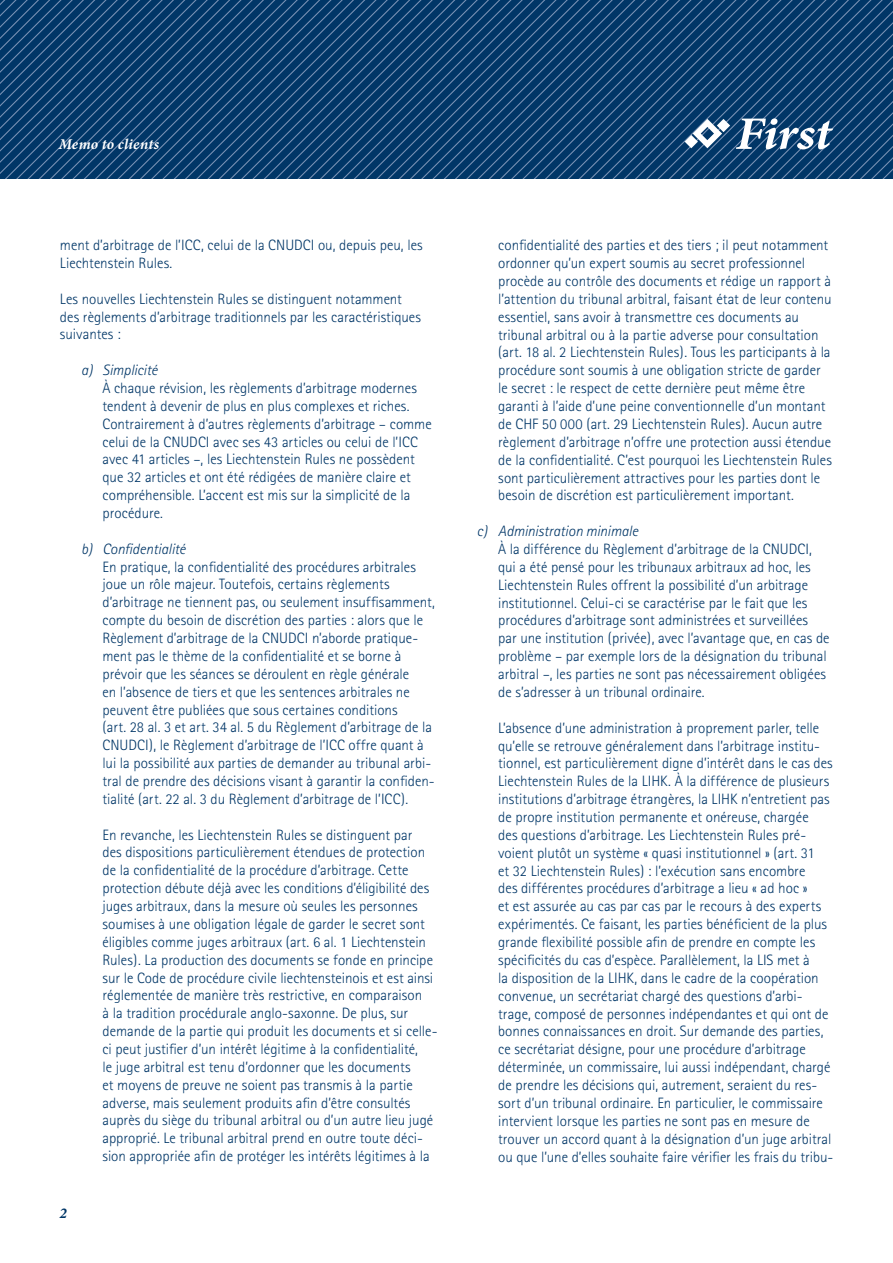
<style>
.page{position:relative;width:893px;height:1263px;background:#fff}
.page>*{position:absolute;margin:0;border:0;box-sizing:border-box;transform-origin:0 0}
.t1{font:300 15px/17.9px "Rotis Sans Serif";color:#003667}
.t2{font:italic 300 15px "Rotis Sans Serif";letter-spacing:-.005em;color:#003667}
.t3{font:italic 700 15px "Minion Pro";letter-spacing:.02em;color:#fff}
.t4{font:italic 700 15px "Minion Pro";color:#003667}
</style>
<div class="page">
<svg style="left:0;top:0;width:893px;height:179px;fill:#003667"></svg>
<svg style="left:736px;top:118px;width:97px;height:31px"></svg>
<svg style="left:685px;top:119px;width:45px;height:29px"></svg>
<p class="t3" style="left:59px;top:134px;width:102px">Memo to clients</p>
<p class="t1" style="left:60px;top:236px;width:364px">ment d’arbitrage de l’ICC, celui de la CNUDCI ou, depuis peu, les<br>Liechtenstein Rules.</p>
<p class="t1" style="left:60px;top:290px;width:363px">Les nouvelles Liechtenstein Rules se distinguent notamment des règlements d’arbitrage traditionnels par les caractéristiques suivantes :</p>
<p class="t2" style="left:81px;top:361px;width:78px">a) Simplicité</p>
<p class="t1" style="left:103px;top:379px;width:331px">À chaque révision, les règlements d’arbitrage modernes tendent à devenir de plus en plus complexes et riches.<br>Contrairement à d’autres règlements d’arbitrage – comme celui de la CNUDCI avec ses 43 articles ou celui de l’ICC avec 41 articles –, les Liechtenstein Rules ne possèdent que 32 articles et ont été rédigées de manière claire et compréhensible. L’accent est mis sur la simplicité de la procédure.</p>
<p class="t2" style="left:81px;top:540px;width:106px">b) Confidentialité</p>
<p class="t1" style="left:102px;top:558px;width:334px">En pratique, la confidentialité des procédures arbitrales joue un rôle majeur. Toutefois, certains règlements d’arbitrage ne tiennent pas, ou seulement insuffisamment, compte du besoin de discrétion des parties : alors que le Règlement d’arbitrage de la CNUDCI n’aborde pratique&shy;ment pas le thème de la confidentialité et se borne à prévoir que les séances se déroulent en règle générale<br>en l’absence de tiers et que les sentences arbitrales ne peuvent être publiées que sous certaines conditions<br>(art. 28 al. 3 et art. 34 al. 5 du Règlement d’arbitrage de la CNUDCI), le Règlement d’arbitrage de l’ICC offre quant à lui la possibilité aux parties de demander au tribunal arbi&shy;tral de prendre des décisions visant à garantir la confiden&shy;tialité (art. 22 al. 3 du Règlement d’arbitrage de l’ICC).</p>
<p class="t1" style="left:102px;top:826px;width:336px">En revanche, les Liechtenstein Rules se distinguent par<br>des dispositions particulièrement étendues de protection de la confidentialité de la procédure d’arbitrage. Cette protection débute déjà avec les conditions d’éligibilité des juges arbitraux, dans la mesure où seules les personnes soumises à une obligation légale de garder le secret sont éligibles comme juges arbitraux (art. 6 al. 1 Liechtenstein Rules). La production des documents se fonde en principe sur le Code de procédure civile liechtensteinois et est ainsi réglementée de manière très restrictive, en comparaison<br>à la tradition procédurale anglo-saxonne. De plus, sur demande de la partie qui produit les documents et si celle&shy;ci peut justifier d’un intérêt légitime à la confidentialité,<br>le juge arbitral est tenu d’ordonner que les documents<br>et moyens de preuve ne soient pas transmis à la partie adverse, mais seulement produits afin d’être consultés auprès du siège du tribunal arbitral ou d’un autre lieu jugé approprié. Le tribunal arbitral prend en outre toute déci&shy;sion appropriée afin de protéger les intérêts légitimes à la</p>
<p class="t4" style="left:60px;top:1202px;width:9px">2</p>
<p class="t1" style="left:498px;top:236px;width:335px">confidentialité des parties et des tiers ; il peut notamment ordonner qu’un expert soumis au secret professionnel procède au contrôle des documents et rédige un rapport à l’attention du tribunal arbitral, faisant état de leur contenu essentiel, sans avoir à transmettre ces documents au tribunal arbitral ou à la partie adverse pour consultation (art. 18 al. 2 Liechtenstein Rules). Tous les participants à la procédure sont soumis à une obligation stricte de garder le secret : le respect de cette dernière peut même être garanti à l’aide d’une peine conventionnelle d’un montant de CHF 50 000 (art. 29 Liechtenstein Rules). Aucun autre règlement d’arbitrage n’offre une protection aussi étendue de la confidentialité. C’est pourquoi les Liechtenstein Rules sont particulièrement attractives pour les parties dont le besoin de discrétion est particulièrement important.</p>
<p class="t2" style="left:477px;top:522px;width:163px">c) Administration minimale</p>
<p class="t1" style="left:498px;top:540px;width:333px">À la différence du Règlement d’arbitrage de la CNUDCI, qui a été pensé pour les tribunaux arbitraux ad hoc, les Liechtenstein Rules offrent la possibilité d’un arbitrage institutionnel. Celui-ci se caractérise par le fait que les procédures d’arbitrage sont administrées et surveillées par une institution (privée), avec l’avantage que, en cas de problème – par exemple lors de la désignation du tribunal arbitral –, les parties ne sont pas nécessairement obligées de s’adresser à un tribunal ordinaire.</p>
<p class="t1" style="left:498px;top:719px;width:337px">L’absence d’une administration à proprement parler, telle qu’elle se retrouve généralement dans l’arbitrage institu&shy;tionnel, est particulièrement digne d’intérêt dans le cas des Liechtenstein Rules de la LIHK. À la différence de plusieurs institutions d’arbitrage étrangères, la LIHK n’entretient pas de propre institution permanente et onéreuse, chargée<br>des questions d’arbitrage. Les Liechtenstein Rules pré&shy;voient plutôt un système « quasi institutionnel » (art. 31<br>et 32 Liechtenstein Rules) : l’exécution sans encombre<br>des différentes procédures d’arbitrage a lieu « ad hoc »<br>et est assurée au cas par cas par le recours à des experts expérimentés. Ce faisant, les parties bénéficient de la plus grande flexibilité possible afin de prendre en compte les spécificités du cas d’espèce. Parallèlement, la LIS met à<br>la disposition de la LIHK, dans le cadre de la coopération convenue, un secrétariat chargé des questions d’arbi&shy;trage, composé de personnes indépendantes et qui ont de bonnes connaissances en droit. Sur demande des parties, ce secrétariat désigne, pour une procédure d’arbitrage déterminée, un commissaire, lui aussi indépendant, chargé de prendre les décisions qui, autrement, seraient du res&shy;sort d’un tribunal ordinaire. En particulier, le commissaire intervient lorsque les parties ne sont pas en mesure de trouver un accord quant à la désignation d’un juge arbitral ou que l’une d’elles souhaite faire vérifier les frais du tribu-</p>
</div>
